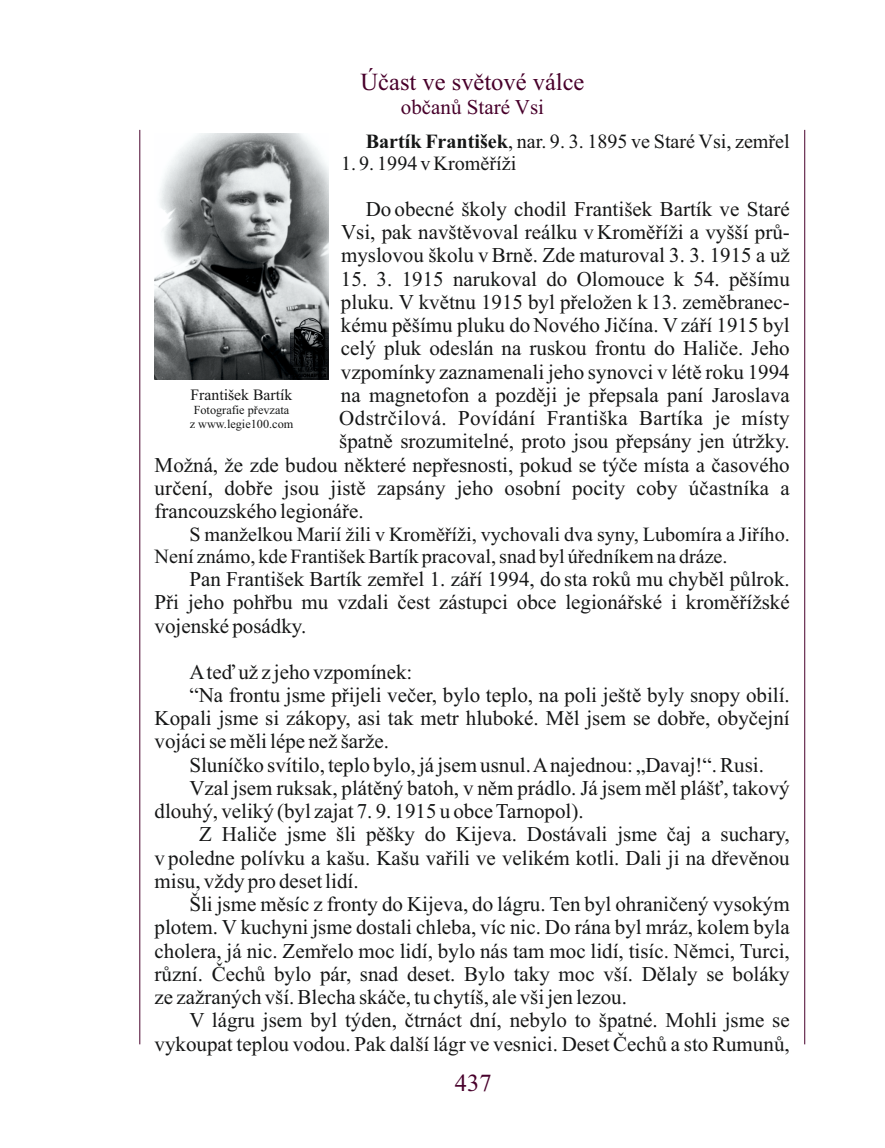
<style>
.page{position:relative;width:885px;height:1148px;background:#fff}
.page>*{position:absolute;margin:0;border:0;box-sizing:border-box;transform-origin:0 0}
.t1{font:24.5px "Times New Roman";color:#48002b}
.t2{font:21px/23.3px "Times New Roman";color:#151616;text-align:justify}
.t3{font:21px "Times New Roman";letter-spacing:.02em;color:#151616}
.t4{font:21px "Times New Roman";color:#48002b}
.t5{font:20.12px/22.2px "Times New Roman";color:#151616}
.t6{font:15.75px "Times New Roman";color:#151616}
.t7{font:12.25px/13.7px "Times New Roman";color:#151616;text-align:center}
.s1{font-weight:700}
</style>
<div class="page">
<img style="left:155px;top:134px;width:173px;height:246px">
<hr style="left:139px;top:130px;width:1px;height:914px;background:#48002b">
<hr style="left:804px;top:130px;width:1px;height:914px;background:#48002b">
<p class="t1" style="left:361px;top:73px;width:225px">Účast ve světové válce</p>
<p class="t4" style="left:401px;top:100px;width:145px">občanů Staré Vsi</p>
<p class="t5" style="left:366px;top:132px;width:425px"><span class="s1">Bartík František</span>, nar. 9. 3. 1895 ve Staré Vsi, zemřel</p>
<p class="t5" style="left:341px;top:154px;width:177px">1. 9. 1994 v Kroměříži</p>
<p class="t2" style="left:341px;top:199px;width:450px;text-indent:25px">Do obecné školy chodil František Bartík ve Staré Vsi, pak navštěvoval reálku v Kroměříži a vyšší prů&shy;myslovou školu v Brně. Zde maturoval 3. 3. 1915 a už</p>
<p class="t2" style="left:341px;top:269px;width:450px">15. 3. 1915 narukoval do Olomouce k 54. pěšímu</p>
<p class="t2" style="left:341px;top:292px;width:450px">pluku. V květnu 1915 byl přeložen k 13. zeměbranec-</p>
<p class="t2" style="left:341px;top:315px;width:450px">kému pěšímu pluku do Nového Jičína. Vzáří 1915 byl</p>
<p class="t2" style="left:341px;top:339px;width:450px">celý pluk odeslán na ruskou frontu do Haliče. Jeho</p>
<p class="t2" style="left:341px;top:362px;width:450px">vzpomínky zaznamenali jeho synovci v létě roku 1994</p>
<p class="t2" style="left:341px;top:385px;width:450px">na magnetofon a později je přepsala paní Jaroslava</p>
<p class="t3" style="left:339px;top:410px;width:452px">Odstrčilová. Povídání Františka Bartíka je místy</p>
<p class="t2" style="left:339px;top:432px;width:452px">špatně srozumitelné, proto jsou přepsány jen útržky.</p>
<p class="t2" style="left:155px;top:455px;width:636px">Možná, že zde budou některé nepřesnosti, pokud se týče místa a časového</p>
<p class="t2" style="left:155px;top:478px;width:636px">určení, dobře jsou jistě zapsány jeho osobní pocity coby účastníka a</p>
<p class="t2" style="left:155px;top:501px;width:210px">francouzského legionáře.</p>
<p class="t5" style="left:155px;top:525px;width:636px;text-indent:35px">S manželkou Marií žili v Kroměříži, vychovali dva syny, Lubomíra a Jiřího.<br>Není známo, kde František Bartík pracoval, snad byl úředníkem na dráze.</p>
<p class="t2" style="left:155px;top:569px;width:637px;text-indent:35px">Pan František Bartík zemřel 1. září 1994, do sta roků mu chyběl půlrok.<br>Při jeho pohřbu mu vzdali čest zástupci obce legionářské i kroměřížské vojenské posádky.</p>
<p class="t2" style="left:189px;top:662px;width:224px">Ateď už z jeho vzpomínek:</p>
<p class="t2" style="left:189px;top:685px;width:602px">“Na frontu jsme přijeli večer, bylo teplo, na poli ještě byly snopy obilí.</p>
<p class="t2" style="left:155px;top:708px;width:636px">Kopali jsme si zákopy, asi tak metr hluboké. Měl jsem se dobře, obyčejní</p>
<p class="t2" style="left:155px;top:731px;width:236px">vojáci se měli lépe než šarže.</p>
<p class="t2" style="left:189px;top:755px;width:576px">Sluníčko svítilo, teplo bylo, já jsem usnul. Anajednou: „Davaj!“. Rusi.</p>
<p class="t2" style="left:189px;top:778px;width:602px">Vzal jsem ruksak, plátěný batoh, v něm prádlo. Já jsem měl plášť, takový</p>
<p class="t2" style="left:155px;top:801px;width:430px">dlouhý, veliký (byl zajat 7. 9. 1915 u obce Tarnopol).</p>
<p class="t2" style="left:199px;top:824px;width:592px">Z Haliče jsme šli pěšky do Kijeva. Dostávali jsme čaj a suchary,</p>
<p class="t2" style="left:155px;top:848px;width:636px">v poledne polívku a kašu. Kašu vařili ve velikém kotli. Dali ji na dřevěnou</p>
<p class="t2" style="left:155px;top:871px;width:205px">misu, vždy pro deset lidí.</p>
<p class="t2" style="left:189px;top:894px;width:602px">Šli jsme měsíc z fronty do Kijeva, do lágru. Ten byl ohraničený vysokým</p>
<p class="t2" style="left:155px;top:917px;width:636px">plotem. V kuchyni jsme dostali chleba, víc nic. Do rána byl mráz, kolem byla</p>
<p class="t2" style="left:155px;top:941px;width:636px">cholera, já nic. Zemřelo moc lidí, bylo nás tam moc lidí, tisíc. Němci, Turci,</p>
<p class="t2" style="left:155px;top:964px;width:636px">různí. Čechů bylo pár, snad deset. Bylo taky moc vší. Dělaly se boláky</p>
<p class="t2" style="left:155px;top:987px;width:474px">ze zažraných vší. Blecha skáče, tu chytíš, ale vši jen lezou.</p>
<p class="t2" style="left:189px;top:1011px;width:602px">V lágru jsem byl týden, čtrnáct dní, nebylo to špatné. Mohli jsme se</p>
<p class="t2" style="left:155px;top:1034px;width:636px">vykoupat teplou vodou. Pak další lágr ve vesnici. Deset Čechů a sto Rumunů,</p>
<p class="t6" style="left:190px;top:389px;width:103px">František Bartík</p>
<p class="t7" style="left:190px;top:404px;width:105px">Fotografie převzata z www.legie100.com</p>
<p class="t1" style="left:455px;top:1073px;width:38px">437</p>
</div>
